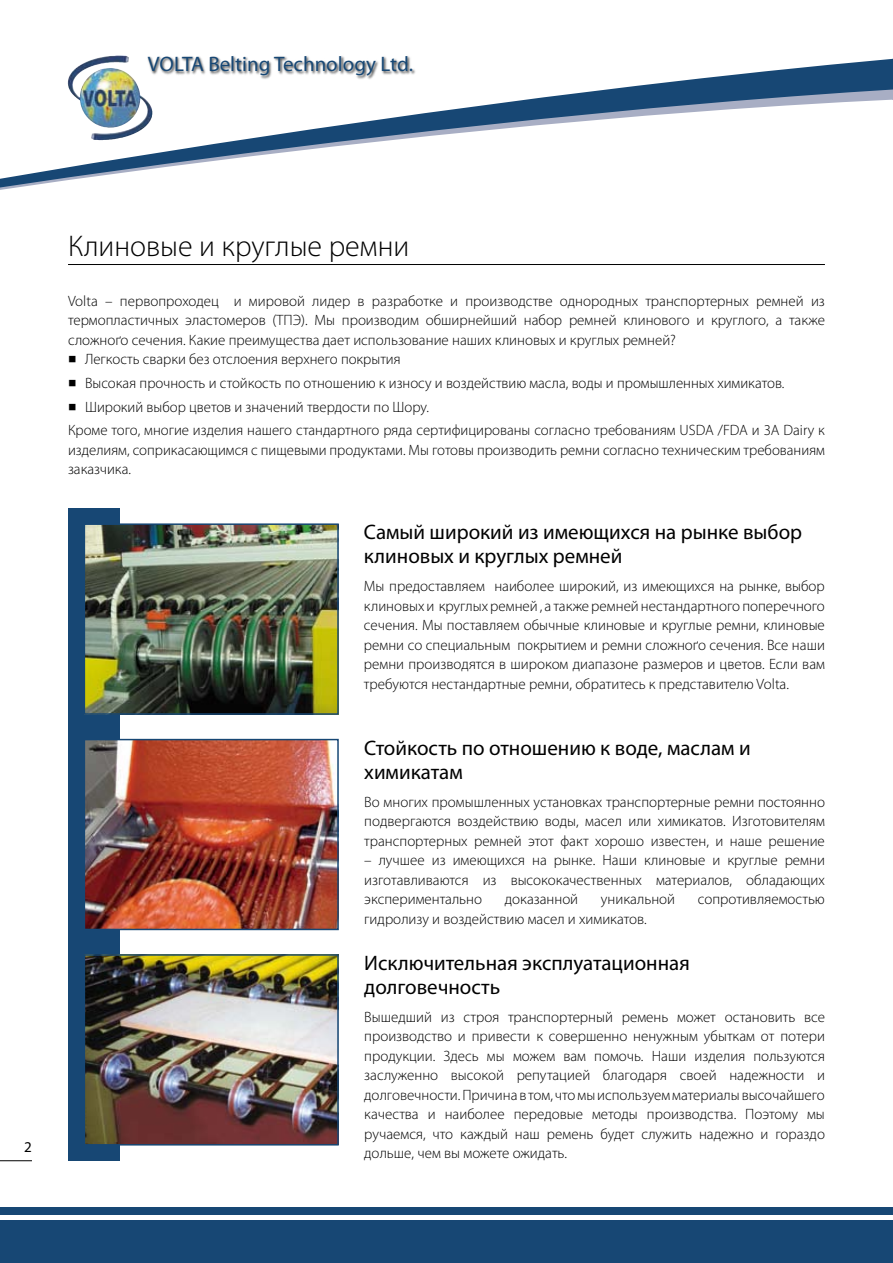
<style>
.page{position:relative;width:893px;height:1263px;background:#fff}
.page>*{position:absolute;margin:0;border:0;box-sizing:border-box;transform-origin:0 0}
.t1{font:300 30px "Myriad Pro";color:#000}
.t2{font:21px/24px "Myriad Pro";color:#000}
.t3{font:21px "Myriad Pro";color:#174774}
.t4{font:300 15px/19.5px "Myriad Pro";color:#000;text-align:justify}
.s1{font-family:"Arial";font-weight:700;font-size:24px}
</style>
<div class="page">
<hr style="left:0;top:1160px;width:32px;height:1px;background:#000">
<div style="left:0;top:1220px;width:893px;height:43px;background:#174774"></div>
<div style="left:0;top:1208px;width:893px;height:7px;background:#174774"></div>
<svg style="left:0;top:55px;width:892px;height:135px"></svg>
<img style="left:73px;top:62px;width:55px;height:35px">
<div style="left:147px;top:54px;width:270px;height:26px;background:#000;opacity:.75"></div>
<svg style="left:892px;top:58px;width:1px;height:42px"></svg>
<div style="left:68px;top:508px;width:51px;height:653px;background:#174774"></div>
<img style="left:87px;top:742px;width:249px;height:185px">
<div style="left:84px;top:739px;width:255px;height:191px;border:2px solid #174774"></div>
<img style="left:87px;top:526px;width:249px;height:186px">
<div style="left:84px;top:523px;width:255px;height:192px;border:2px solid #174774"></div>
<img style="left:87px;top:957px;width:249px;height:185px">
<div style="left:84px;top:954px;width:255px;height:191px;border:2px solid #174774"></div>
<hr style="left:68px;top:264px;width:757px;height:1px;background:#000">
<h2 class="t3" style="left:148px;top:51px;width:267px">VOLTA Belting Technology Ltd.</h2>
<h1 class="t1" style="left:68px;top:228px;width:343px">Клиновые и круглые ремни</h1>
<p class="t4" style="left:68px;top:291px;width:758px">Volta – первопроходец и мировой лидер в разработке и производстве однородных транспортерных ремней из термопластичных эластомеров (ТПЭ). Мы производим обширнейший набор ремней клинового и круглого, а также сложноґо сечения. Какие преимущества дает использование наших клиновых и круглых ремней?</p>
<p class="t4" style="left:68px;top:349px;width:334px"><span class="s1">▪</span> Легкость сварки без отслоения верхнего покрытия</p>
<p class="t4" style="left:68px;top:373px;width:718px"><span class="s1">▪</span> Высокая прочность и стойкость по отношению к износу и воздействию масла, воды и промышленных химикатов.</p>
<p class="t4" style="left:68px;top:395px;width:758px;line-height:23.7px"><span class="s1">▪</span> Широкий выбор цветов и значений твердости по Шору.<br>Кроме того, многие изделия нашего стандартного ряда сертифицированы согласно требованиям USDA /FDA и 3A Dairy к</p>
<p class="t4" style="left:68px;top:440px;width:758px">изделиям, соприкасающимся с пищевыми продуктами. Мы готовы производить ремни согласно техническим требованиям заказчика.</p>
<h2 class="t2" style="left:364px;top:520px;width:440px">Самый широкий из имеющихся на рынке выбор клиновых и круглых ремней</h2>
<p class="t4" style="left:364px;top:576px;width:463px">Мы предоставляем наиболее широкий, из имеющихся на рынке, выбор клиновых и круглых ремней , а также ремней нестандартного поперечного сечения. Мы поставляем обычные клиновые и круглые ремни, клиновые ремни со специальным покрытием и ремни сложноґо сечения. Все наши ремни производятся в широком диапазоне размеров и цветов. Если вам требуются нестандартные ремни, обратитесь к представителю Volta.</p>
<h2 class="t2" style="left:364px;top:735px;width:388px">Стойкость по отношению к воде, маслам и химикатам</h2>
<p class="t4" style="left:364px;top:792px;width:462px">Во многих промышленных установках транспортерные ремни постоянно подвергаются воздействию воды, масел или химикатов. Изготовителям транспортерных ремней этот факт хорошо известен, и наше решение</p>
<p class="t4" style="left:364px;top:850px;width:462px">– лучшее из имеющихся на рынке. Наши клиновые и круглые ремни изготавливаются из высококачественных материалов, обладающих экспериментально</p>
<p class="t4" style="left:505px;top:889px;width:75px">доказанной</p>
<p class="t4" style="left:601px;top:889px;width:76px">уникальной</p>
<p class="t4" style="left:698px;top:889px;width:129px">сопротивляемостью</p>
<p class="t4" style="left:364px;top:909px;width:284px">гидролизу и воздействию масел и химикатов.</p>
<h2 class="t2" style="left:364px;top:950px;width:327px">Исключительная эксплуатационная долговечность</h2>
<p class="t4" style="left:364px;top:1007px;width:462px">Вышедший из строя транспортерный ремень может остановить все производство и привести к совершенно ненужным убыткам от потери продукции. Здесь мы можем вам помочь. Наши изделия пользуются заслуженно высокой репутацией благодаря своей надежности и долговечности. Причина в том, что мы используем материалы высочайшего качества и наиболее передовые методы производства. Поэтому мы ручаемся, что каждый наш ремень будет служить надежно и гораздо дольше, чем вы можете ожидать.</p>
</div>
